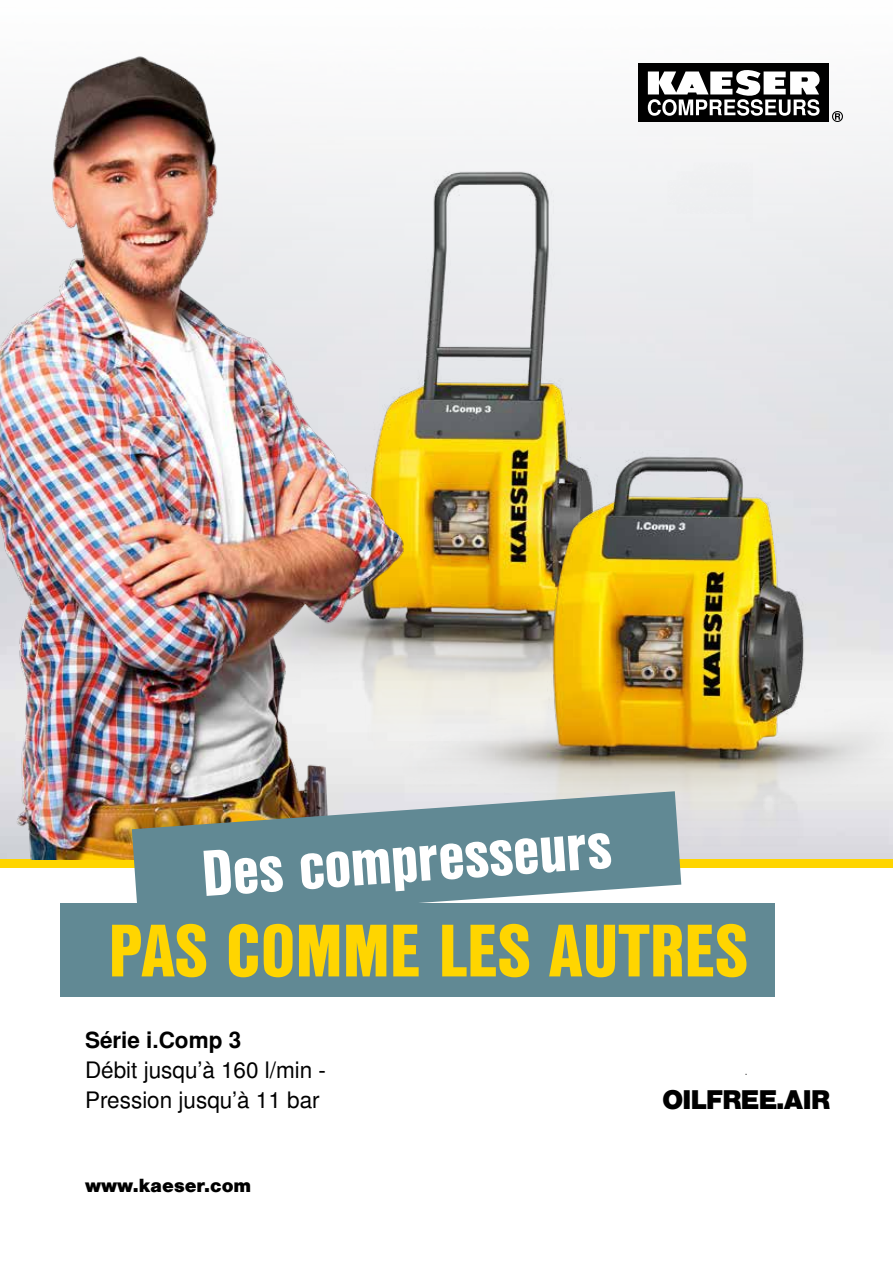
<style>
.page{position:relative;width:893px;height:1263px;background:#fff}
.page>*{position:absolute;margin:0;border:0;box-sizing:border-box;transform-origin:0 0}
.t1{font:72px "Nimbus San L Bla Con";color:#ffd500}
.t2{font:63px "Nimbus San L Bla Con";color:#fff}
.t3{font:900 25.5px "Nimbus San L";letter-spacing:-.045em;color:#000}
.t4{font:22.5px/30px "Nimbus San L";color:#000}
.t5{font:700 22.5px "Nimbus San L";color:#000}
.t6{font:900 18px "Nimbus San L";color:#000}
</style>
<div class="page">
<img style="left:753px;top:63px;width:140px;height:320px">
<div style="left:0;top:859px;width:893px;height:8px;background:#ffd500"></div>
<div style="left:638px;top:64px;width:191px;height:58px;background:#000"></div>
<svg style="left:832px;top:111px;width:11px;height:11px"></svg>
<svg style="left:753px;top:70px;width:67px;height:46px"></svg>
<img style="left:434px;top:63px;width:319px;height:320px">
<img style="left:0;top:56px;width:434px;height:803px">
<img style="left:255px;top:383px;width:638px;height:476px">
<svg style="left:132px;top:791px;width:549px;height:113px;background:#769194"></svg>
<div style="left:61px;top:904px;width:714px;height:93px;background:#618994"></div>
<h2 class="t2" style="left:199px;top:826px;width:412px;rotate:-4deg">Des compresseurs</h2>
<h1 class="t1" style="left:109px;top:896px;width:641px">PAS COMME LES AUTRES</h1>
<p class="t5" style="left:85px;top:1027px;width:158px">Série i.Comp 3</p>
<p class="t4" style="left:85px;top:1056px;width:243px">Débit jusqu’à 160 l/min -<br>Pression jusqu’à 11 bar</p>
<p class="t6" style="left:85px;top:1174px;width:168px">www.kaeser.com</p>
<p class="t3" style="left:662px;top:1083px;width:170px">OILFREE.AIR</p>
</div>
